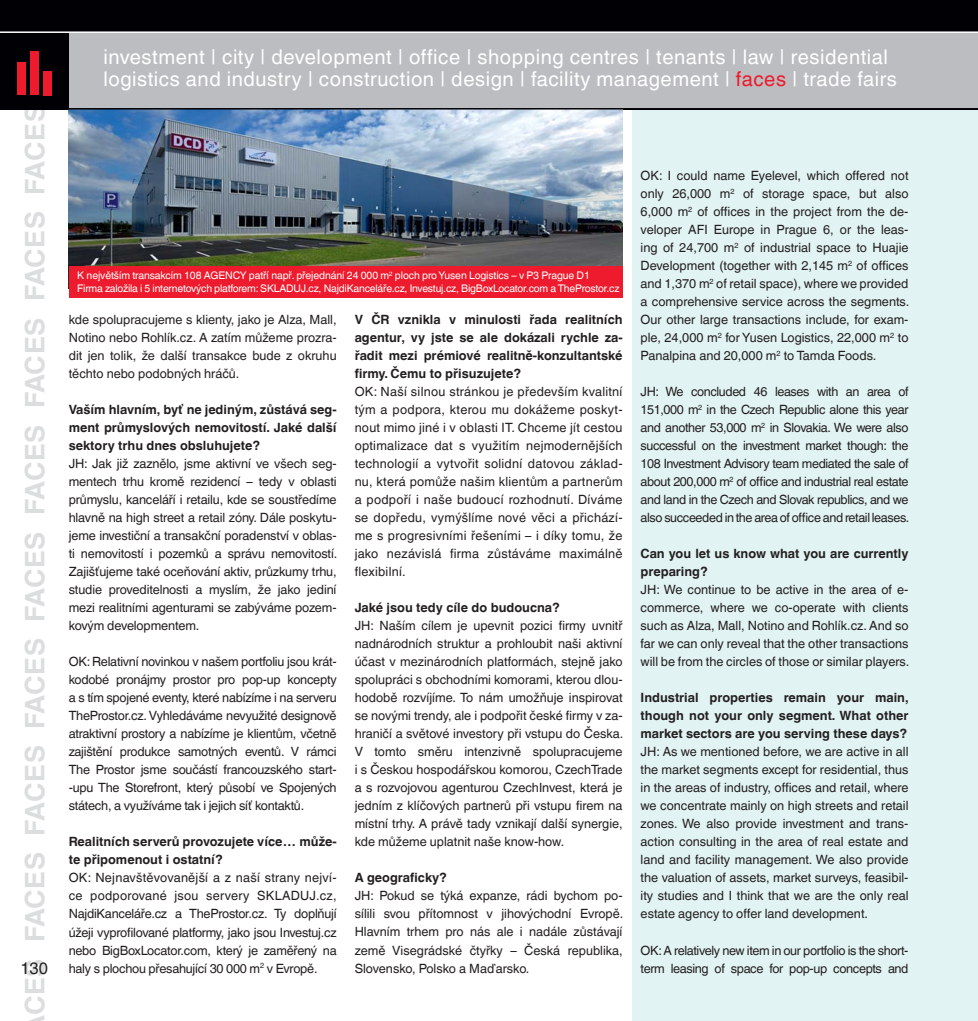
<style>
.page{position:relative;width:978px;height:1021px;background:#fff}
.page>*{position:absolute;margin:0;border:0;box-sizing:border-box;transform-origin:0 0}
.t1{font:700 27px "Helvetica World";letter-spacing:.02em;color:#dcddde}
.t2{font:20.25px/22.5px "Helvetica World";letter-spacing:.025em;color:#fff}
.t3{font:16.5px "Helvetica World";color:#231f20}
.t4{font:12.75px/18px "Helvetica World";letter-spacing:-.01em;color:#231f20;text-align:justify}
.t5{font:700 12.75px/18px "Helvetica World";color:#231f20;text-align:justify}
.t6{font:12.75px/18px "Helvetica World";letter-spacing:-.03em;color:#231f20}
.t7{font:10.5px/12.1px "Helvetica World";letter-spacing:-.02em;color:#fff}
.s1{color:#ed1b2d}
</style>
<div class="page">
<div style="left:632px;top:109px;width:346px;height:911px;background:#e2f3f3"></div>
<div style="left:0;top:0;width:978px;height:32px;background:#000005"></div>
<div style="left:0;top:32px;width:978px;height:77px;background:#000005"></div>
<div style="left:69px;top:32px;width:909px;height:77px;background:#bbbdc0"></div>
<div style="left:17px;top:63px;width:9px;height:32px;background:#ed1b2d"></div>
<div style="left:30px;top:51px;width:9px;height:44px;background:#ed1b2d"></div>
<div style="left:43px;top:71px;width:9px;height:24px;background:#ed1b2d"></div>
<img style="left:69px;top:109px;width:554px;height:157px">
<div style="left:69px;top:266px;width:554px;height:32px;background:#ed1b2d"></div>
<hr style="left:0;top:108px;width:978px;height:1px;background:#000005">
<hr style="left:0;top:31px;width:978px;height:2px;background:#fff">
<h1 class="t1" style="left:13px;top:1015px;width:912px;rotate:-90deg">CES FACES FACES FACES FACES FACES FACES FACES FACES</h1>
<p class="t3" style="left:20px;top:954px;width:29px">130</p>
<h2 class="t2" style="left:104px;top:43px;width:795px">investment | city | development | office | shopping centres | tenants | law | residential logistics and industry | construction | design | facility management | <span class="s1">faces</span> | trade fairs</h2>
<p class="t7" style="left:77px;top:268px;width:544px">K největším transakcím 108 AGENCY patří např. přejednání 24 000 m<sup>2</sup> ploch pro Yusen Logistics – v P3 Prague D1<br>Firma založila i 5 internetových platforem: SKLADUJ.cz, NajdiKanceláře.cz, Investuj.cz, BigBoxLocator.com a TheProstor.cz</p>
<p class="t4" style="left:69px;top:309px;width:269px">kde spolupracujeme s klienty, jako je Alza, Mall, Notino nebo Rohlík.cz. A zatím můžeme prozra&shy;dit jen tolik, že další transakce bude z okruhu těchto nebo podobných hráčů.</p>
<p class="t5" style="left:69px;top:399px;width:269px">Vaším hlavním, byť ne jediným, zůstává seg&shy;ment průmyslových nemovitostí. Jaké další sektory trhu dnes obsluhujete?</p>
<p class="t4" style="left:69px;top:453px;width:270px">JH: Jak již zaznělo, jsme aktivní ve všech seg&shy;mentech trhu kromě rezidencí – tedy v oblasti průmyslu, kanceláří i retailu, kde se soustředíme hlavně na high street a retail zóny. Dále poskytu&shy;jeme investiční a transakční poradenství v oblas&shy;ti nemovitostí i pozemků a správu nemovitostí.<br>Zajišťujeme také oceňování aktiv, průzkumy trhu, studie proveditelnosti a myslím, že jako jediní mezi realitními agenturami se zabýváme pozem&shy;kovým developmentem.</p>
<p class="t4" style="left:69px;top:651px;width:269px">OK: Relativní novinkou v našem portfoliu jsou krát&shy;kodobé pronájmy prostor pro pop-up koncepty a s tím spojené eventy, které nabízíme i na serveru TheProstor.cz. Vyhledáváme nevyužité designově atraktivní prostory a nabízíme je klientům, včetně zajištění produkce samotných eventů. V rámci The Prostor jsme součástí francouzského start--upu The Storefront, který působí ve Spojených státech, a využíváme tak i jejich síť kontaktů.</p>
<p class="t5" style="left:69px;top:831px;width:269px">Realitních serverů provozujete více… může&shy;te připomenout i ostatní?</p>
<p class="t4" style="left:69px;top:867px;width:269px">OK: Nejnavštěvovanější a z naší strany nejví&shy;ce podporované jsou servery SKLADUJ.cz, NajdiKanceláře.cz a TheProstor.cz. Ty doplňují úžeji vyprofilované platformy, jako jsou Investuj.cz nebo BigBoxLocator.com, který je zaměřený na haly s plochou přesahující 30 000 m<sup>2</sup> v Evropě.</p>
<p class="t5" style="left:355px;top:309px;width:269px">V ČR vznikla v minulosti řada realitních agentur, vy jste se ale dokázali rychle za&shy;řadit mezi prémiové realitně-konzultantské firmy. Čemu to přisuzujete?</p>
<p class="t4" style="left:355px;top:381px;width:269px">OK: Naší silnou stránkou je především kvalitní tým a podpora, kterou mu dokážeme poskyt&shy;nout mimo jiné i v oblasti IT. Chceme jít cestou optimalizace dat s využitím nejmodernějších technologií a vytvořit solidní datovou základ&shy;nu, která pomůže našim klientům a partnerům a podpoří i naše budoucí rozhodnutí. Díváme se dopředu, vymýšlíme nové věci a přichází&shy;me s progresivními řešeními – i díky tomu, že jako nezávislá firma zůstáváme maximálně flexibilní.</p>
<p class="t5" style="left:355px;top:597px;width:207px">Jaké jsou tedy cíle do budoucna?</p>
<p class="t4" style="left:355px;top:615px;width:270px">JH: Naším cílem je upevnit pozici firmy uvnitř nadnárodních struktur a prohloubit naši aktivní účast v mezinárodních platformách, stejně jako spolupráci s obchodními komorami, kterou dlou&shy;hodobě rozvíjíme. To nám umožňuje inspirovat se novými trendy, ale i podpořit české firmy v za&shy;hraničí a světové investory při vstupu do Česka.<br>V tomto směru intenzivně spolupracujeme i s Českou hospodářskou komorou, CzechTrade a s rozvojovou agenturou CzechInvest, která je jedním z klíčových partnerů při vstupu firem na místní trhy. A právě tady vznikají další synergie, kde můžeme uplatnit naše know-how.</p>
<p class="t5" style="left:355px;top:867px;width:94px">A geograficky?</p>
<p class="t4" style="left:355px;top:885px;width:270px">JH: Pokud se týká expanze, rádi bychom po&shy;sílili svou přítomnost v jihovýchodní Evropě.<br>Hlavním trhem pro nás ale i nadále zůstávají země Visegrádské čtyřky – Česká republika, Slovensko, Polsko a Maďarsko.</p>
<p class="t4" style="left:641px;top:165px;width:270px">OK: I could name Eyelevel, which offered not only 26,000 m<sup>2</sup> of storage space, but also 6,000 m<sup>2</sup> of offices in the project from the de&shy;veloper AFI Europe in Prague 6, or the leas&shy;ing of 24,700 m<sup>2</sup> of industrial space to Huajie Development (together with 2,145 m<sup>2</sup> of offices and 1,370 m<sup>2</sup> of retail space), where we provided a comprehensive service across the segments.<br>Our other large transactions include, for exam&shy;ple, 24,000 m<sup>2</sup> for Yusen Logistics, 22,000 m<sup>2</sup> to Panalpina and 20,000 m<sup>2</sup> to Tamda Foods.</p>
<p class="t4" style="left:641px;top:381px;width:270px">JH: We concluded 46 leases with an area of 151,000 m<sup>2</sup> in the Czech Republic alone this year and another 53,000 m<sup>2</sup> in Slovakia. We were also successful on the investment market though: the 108 Investment Advisory team mediated the sale of about 200,000 m<sup>2</sup> of office and industrial real estate and land in the Czech and Slovak republics, and we also succeeded in the area of office and retail leases.</p>
<p class="t5" style="left:641px;top:543px;width:269px">Can you let us know what you are currently preparing?</p>
<p class="t4" style="left:641px;top:579px;width:270px">JH: We continue to be active in the area of e&shy;commerce, where we co-operate with clients such as Alza, Mall, Notino and Rohlík.cz. And so far we can only reveal that the other transactions will be from the circles of those or similar players.</p>
<p class="t5" style="left:641px;top:687px;width:269px">Industrial properties remain your main, though not your only segment. What other market sectors are you serving these days?</p>
<p class="t4" style="left:641px;top:741px;width:269px">JH: As we mentioned before, we are active in all the market segments except for residential, thus in the areas of industry, offices and retail, where we concentrate mainly on high streets and retail zones. We also provide investment and trans&shy;action consulting in the area of real estate and land and facility management. We also provide the valuation of assets, market surveys, feasibil&shy;ity studies and I think that we are the only real estate agency to offer land development.</p>
<p class="t6" style="left:641px;top:939px;width:269px">OK: A relatively new item in our portfolio is the short&shy;term leasing of space for pop-up concepts and</p>
</div>
